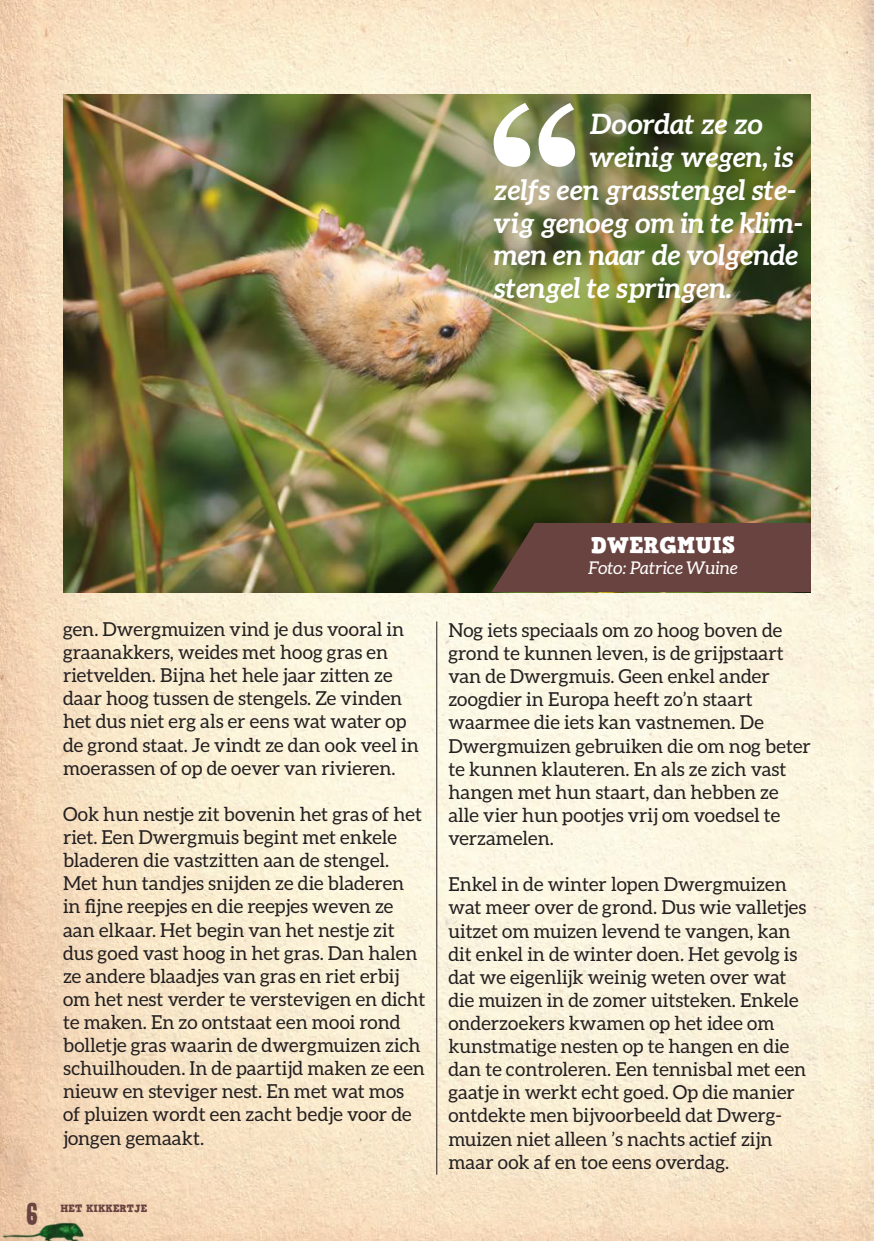
<style>
.page{position:relative;width:874px;height:1241px;background:#fff}
.page>*{position:absolute;margin:0;border:0;box-sizing:border-box;transform-origin:0 0}
.quote{font:italic 700 28px "Aleo";letter-spacing:-.01em;color:#fff}
.t1{font:26.25px "JNM";color:#694340}
.t2{font:22.75px "HVD Comic Serif Pro";color:#fff}
.t3{font:19.25px/23.1px "Aleo";color:#231f20}
.t4{font:italic 17.5px "Aleo";color:#fff}
.t5{font:10.5px "HVD Comic Serif Pro";color:#694340}
</style>
<div class="page">
<img style="left:0;top:0;width:873px;height:1240px">
<img style="left:63px;top:94px;width:747px;height:498px">
<img style="left:0;top:1214px;width:86px;height:26px">
<hr style="left:436px;top:621px;width:1px;height:553px;background:#231f20">
<svg style="left:491px;top:523px;width:319px;height:69px"></svg>
<svg style="left:493px;top:103px;width:81px;height:64px"></svg>
<p class="quote" style="left:589px;top:108px;width:175px">Doordat ze zo</p>
<p class="quote" style="left:589px;top:140px;width:206px">weinig wegen, is</p>
<p class="quote" style="left:493px;top:173px;width:304px">zelfs een grasstengel ste-</p>
<p class="quote" style="left:493px;top:206px;width:311px">vig genoeg om in te klim-</p>
<p class="quote" style="left:493px;top:239px;width:306px">men en naar de volgende</p>
<p class="quote" style="left:493px;top:272px;width:239px">stengel te springen.</p>
<p class="t3" style="left:63px;top:617px;width:357px">gen. Dwergmuizen vind je dus vooral in graanakkers, weides met hoog gras en rietvelden. Bijna het hele jaar zitten ze daar hoog tussen de stengels. Ze vinden het dus niet erg als er eens wat water op de grond staat. Je vindt ze dan ook veel in moerassen of op de oever van rivieren.</p>
<p class="t3" style="left:63px;top:802px;width:364px">Ook hun nestje zit bovenin het gras of het riet. Een Dwergmuis begint met enkele bladeren die vastzitten aan de stengel.<br>Met hun tandjes snijden ze die bladeren in fijne reepjes en die reepjes weven ze aan elkaar. Het begin van het nestje zit dus goed vast hoog in het gras. Dan halen ze andere blaadjes van gras en riet erbij om het nest verder te verstevigen en dicht te maken. En zo ontstaat een mooi rond bolletje gras waarin de dwergmuizen zich schuilhouden. In de paartijd maken ze een nieuw en steviger nest. En met wat mos of pluizen wordt een zacht bedje voor de jongen gemaakt.</p>
<h2 class="t1" style="left:27px;top:1198px;width:13px">6</h2>
<p class="t5" style="left:60px;top:1199px;width:88px">HET KIKKERTJE</p>
<p class="t2" style="left:591px;top:527px;width:145px">DWERGMUIS</p>
<p class="t4" style="left:588px;top:558px;width:151px">Foto: Patrice Wuine</p>
<p class="t3" style="left:448px;top:618px;width:364px">Nog iets speciaals om zo hoog boven de grond te kunnen leven, is de grijpstaart van de Dwergmuis. Geen enkel ander zoogdier in Europa heeft zo’n staart waarmee die iets kan vastnemen. De Dwergmuizen gebruiken die om nog beter te kunnen klauteren. En als ze zich vast hangen met hun staart, dan hebben ze alle vier hun pootjes vrij om voedsel te verzamelen.</p>
<p class="t3" style="left:448px;top:872px;width:359px">Enkel in de winter lopen Dwergmuizen wat meer over de grond. Dus wie valletjes uitzet om muizen levend te vangen, kan dit enkel in de winter doen. Het gevolg is dat we eigenlijk weinig weten over wat die muizen in de zomer uitsteken. Enkele onderzoekers kwamen op het idee om kunstmatige nesten op te hangen en die dan te controleren. Een tennisbal met een gaatje in werkt echt goed. Op die manier ontdekte men bijvoorbeeld dat Dwerg&shy;muizen niet alleen ’s nachts actief zijn maar ook af en toe eens overdag.</p>
</div>
